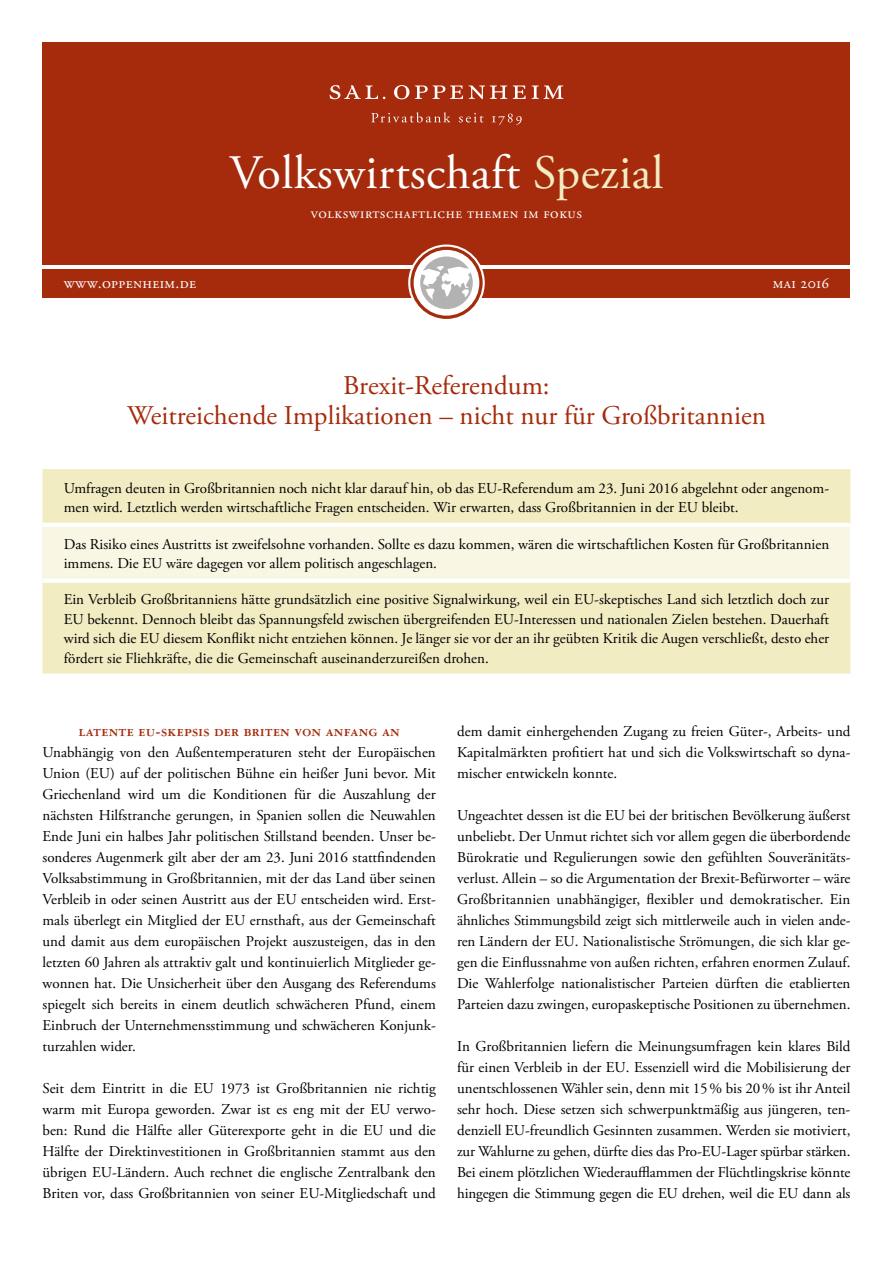
<style>
.page{position:relative;width:893px;height:1263px;background:#fff}
.page>*{position:absolute;margin:0;border:0;box-sizing:border-box;transform-origin:0 0}
.t1{font:48px "Adobe Garamond Pro";letter-spacing:.01em;color:#fff}
.t2{font:27px/30px "Adobe Garamond Pro";color:#a52b0c;text-align:center}
.t3{font:15.75px "Garamond Three Bold SC";letter-spacing:.02em;color:#a52b0c}
.t4{font:15.75px "Adobe Garamond Regular SC";letter-spacing:.02em;color:#fff}
.t5{font:15px/21px "Adobe Garamond Pro";color:#000;text-align:justify}
.t6{font:15px "Adobe Garamond Regular SC";letter-spacing:.04em;color:#fff}
.s1{color:#f2ecc3}
</style>
<div class="page">
<div style="left:43px;top:43px;width:807px;height:222px;background:#a52b0c"></div>
<div style="left:43px;top:269px;width:807px;height:29px;background:#a52b0c"></div>
<svg style="left:394px;top:85px;width:15px;height:14px"></svg>
<svg style="left:513px;top:86px;width:13px;height:13px"></svg>
<svg style="left:415px;top:86px;width:92px;height:13px"></svg>
<svg style="left:330px;top:85px;width:55px;height:14px"></svg>
<svg style="left:532px;top:86px;width:31px;height:13px"></svg>
<svg style="left:459px;top:113px;width:25px;height:9px"></svg>
<svg style="left:492px;top:114px;width:30px;height:11px"></svg>
<svg style="left:371px;top:112px;width:79px;height:10px"></svg>
<svg style="left:408px;top:244px;width:77px;height:77px"></svg>
<svg style="left:410px;top:247px;width:73px;height:72px"></svg>
<div style="left:414px;top:250px;width:65px;height:66px;background:#fff;border-radius:50%"></div>
<div style="left:420px;top:256px;width:53px;height:53px;background:#b2b2b2;border-radius:50%"></div>
<svg style="left:420px;top:266px;width:52px;height:34px"></svg>
<div style="left:43px;top:469px;width:807px;height:204px;background:#f2ecc3"></div>
<div style="left:43px;top:525px;width:807px;height:56px;background:#f9f6e3"></div>
<hr style="left:43px;top:523px;width:807px;height:4px;background:#fff">
<hr style="left:43px;top:579px;width:807px;height:4px;background:#fff">
<h1 class="t1" style="left:229px;top:144px;width:436px">Volkswirtschaft <span class="s1">Spezial</span></h1>
<p class="t6" style="left:311px;top:205px;width:273px">volkswirtschaftliche themen im fokus</p>
<p class="t4" style="left:64px;top:274px;width:134px">www.oppenheim.de</p>
<p class="t4" style="left:773px;top:274px;width:58px">mai 2016</p>
<h2 class="t2" style="left:127px;top:371px;width:640px">Brexit-Referendum:<br>Weitreichende Implikationen – nicht nur für Großbritannien</h2>
<p class="t5" style="left:64px;top:479px;width:767px;line-height:19.5px">Umfragen deuten in Großbritannien noch nicht klar darauf hin, ob das EU-Referendum am 23. Juni 2016 abgelehnt oder angenom&shy;men wird. Letztlich werden wirtschaftliche Fragen entscheiden. Wir erwarten, dass Großbritannien in der EU bleibt.</p>
<p class="t5" style="left:64px;top:534px;width:767px;line-height:19.5px">Das Risiko eines Austritts ist zweifelsohne vorhanden. Sollte es dazu kommen, wären die wirtschaftlichen Kosten für Großbritannien immens. Die EU wäre dagegen vor allem politisch angeschlagen.</p>
<p class="t5" style="left:64px;top:590px;width:767px;line-height:19.5px">Ein Verbleib Großbritanniens hätte grundsätzlich eine positive Signalwirkung, weil ein EU-skeptisches Land sich letztlich doch zur EU bekennt. Dennoch bleibt das Spannungsfeld zwischen übergreifenden EU-Interessen und nationalen Zielen bestehen. Dauerhaft wird sich die EU diesem Konflikt nicht entziehen können. Je länger sie vor der an ihr geübten Kritik die Augen verschließt, desto eher fördert sie Fliehkräfte, die die Gemeinschaft auseinanderzureißen drohen.</p>
<p class="t3" style="left:79px;top:722px;width:323px">latente eu-skepsis der briten von anfang an</p>
<p class="t5" style="left:43px;top:742px;width:395px">Unabhängig von den Außentemperaturen steht der Europäischen Union (EU) auf der politischen Bühne ein heißer Juni bevor. Mit Griechenland wird um die Konditionen für die Auszahlung der nächsten Hilfstranche gerungen, in Spanien sollen die Neuwahlen Ende Juni ein halbes Jahr politischen Stillstand beenden. Unser be&shy;sonderes Augenmerk gilt aber der am 23. Juni 2016 stattfindenden Volksabstimmung in Großbritannien, mit der das Land über seinen Verbleib in oder seinen Austritt aus der EU entscheiden wird. Erst&shy;mals überlegt ein Mitglied der EU ernsthaft, aus der Gemeinschaft und damit aus dem europäischen Projekt auszusteigen, das in den letzten 60 Jahren als attraktiv galt und kontinuierlich Mitglieder ge&shy;wonnen hat. Die Unsicherheit über den Ausgang des Referendums spiegelt sich bereits in einem deutlich schwächeren Pfund, einem Einbruch der Unternehmensstimmung und schwächeren Konjunk&shy;turzahlen wider.</p>
<p class="t5" style="left:43px;top:1078px;width:395px">Seit dem Eintritt in die EU 1973 ist Großbritannien nie richtig warm mit Europa geworden. Zwar ist es eng mit der EU verwo&shy;ben: Rund die Hälfte aller Güterexporte geht in die EU und die Hälfte der Direktinvestitionen in Großbritannien stammt aus den übrigen EU-Ländern. Auch rechnet die englische Zentralbank den Briten vor, dass Großbritannien von seiner EU-Mitgliedschaft und</p>
<p class="t5" style="left:457px;top:721px;width:395px">dem damit einhergehenden Zugang zu freien Güter-, Arbeits- und Kapitalmärkten profitiert hat und sich die Volkswirtschaft so dyna&shy;mischer entwickeln konnte.</p>
<p class="t5" style="left:457px;top:805px;width:395px">Ungeachtet dessen ist die EU bei der britischen Bevölkerung äußerst unbeliebt. Der Unmut richtet sich vor allem gegen die überbordende Bürokratie und Regulierungen sowie den gefühlten Souveränitäts&shy;verlust. Allein – so die Argumentation der Brexit-Befürworter – wäre Großbritannien unabhängiger, flexibler und demokratischer. Ein ähnliches Stimmungsbild zeigt sich mittlerweile auch in vielen ande&shy;ren Ländern der EU. Nationalistische Strömungen, die sich klar ge&shy;gen die Einflussnahme von außen richten, erfahren enormen Zulauf.<br>Die Wahlerfolge nationalistischer Parteien dürften die etablierten Parteien dazu zwingen, europaskeptische Positionen zu übernehmen.</p>
<p class="t5" style="left:457px;top:1036px;width:395px">In Großbritannien liefern die Meinungsumfragen kein klares Bild für einen Verbleib in der EU. Essenziell wird die Mobilisierung der unentschlossenen Wähler sein, denn mit 15% bis 20% ist ihr Anteil sehr hoch. Diese setzen sich schwerpunktmäßig aus jüngeren, ten&shy;denziell EU-freundlich Gesinnten zusammen. Werden sie motiviert, zur Wahlurne zu gehen, dürfte dies das Pro-EU-Lager spürbar stärken.<br>Bei einem plötzlichen Wiederaufflammen der Flüchtlingskrise könnte hingegen die Stimmung gegen die EU drehen, weil die EU dann als</p>
</div>
